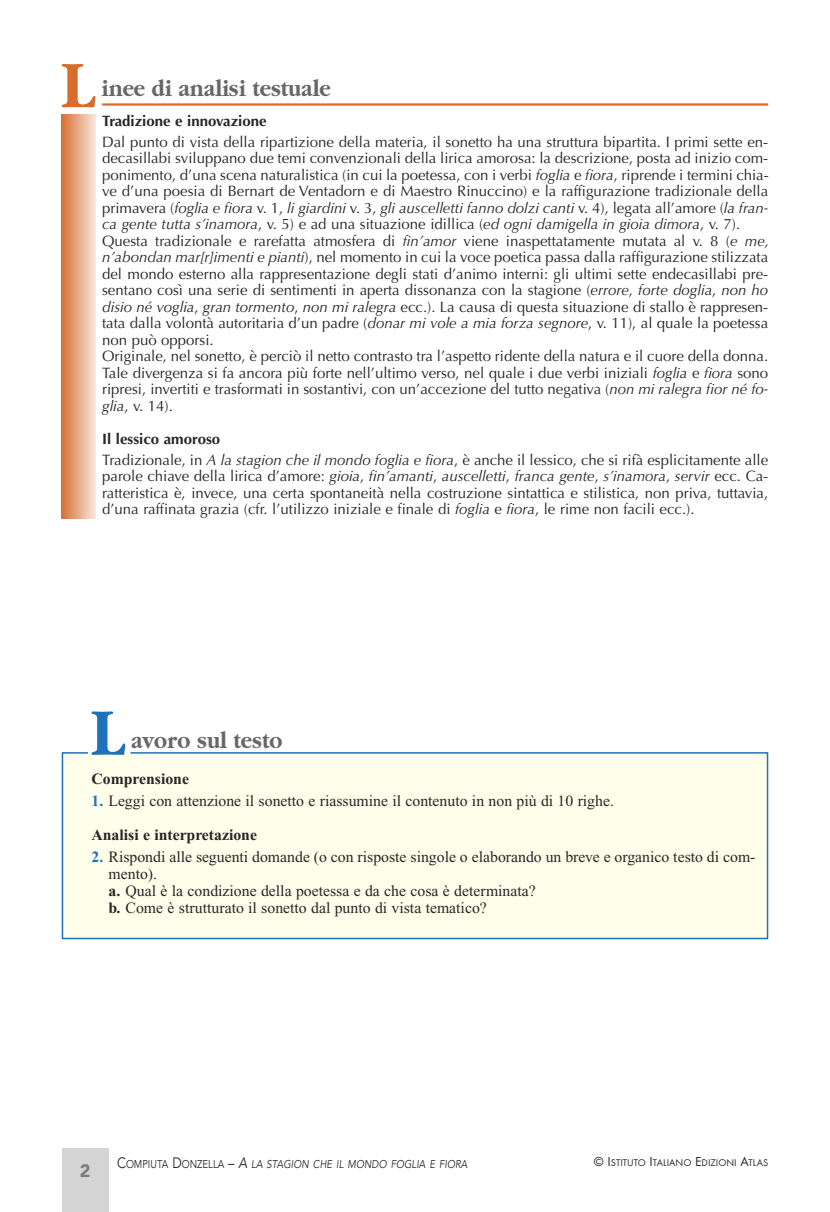
<style>
.page{position:relative;width:830px;height:1212px;background:#fff}
.page>*{position:absolute;margin:0;border:0;box-sizing:border-box;transform-origin:0 0}
.t1{font:700 69.15px "Garamond";color:#d76c2c;scale:.9 1}
.t2{font:700 69.15px "Garamond";color:#1f71b9;scale:.9 1}
.t3{font:700 24px "Garamond";color:#686768;scale:.9 1}
.t4{font:900 18px "Avenir";color:#7d7d7d}
.t5{font:15.75px/17.2px "Times New Roman";color:#272627}
.t6{font:700 15.75px "Times New Roman";color:#272627}
.t7{font:15px/16.5px "Optima";color:#272627}
.t8{font:700 15px "Optima";color:#272627}
.t9{font:italic 11.25px "Avenir";letter-spacing:.005em;color:#272627;scale:.85 1}
.t10{font:10.2px "Futura T";color:#272627}
.s1{font-style:italic}
.s2{font-weight:700}
.s3{font-weight:700;color:#1f71b9}
.s4{font-style:normal;font-size:15px}
.s5{font-style:normal}
.s6{font-size:15px}
.s7{font-size:13.5px}
</style>
<div class="page">
<div style="left:62px;top:1148px;width:46px;height:64px;background:#d4d4d4"></div>
<hr style="left:102px;top:103px;width:665px;height:3px;background:#d76c2c">
<div style="left:62px;top:115px;width:34px;height:404px;background:linear-gradient(to right,#d97235,#f8e4d8)"></div>
<div style="left:61px;top:752px;width:707px;height:188px;background:#fffeea"></div>
<h1 class="t1" style="left:61px;top:43px;width:39px">L</h1>
<h2 class="t3" style="left:101px;top:73px;width:256px">inee di analisi testuale</h2>
<p class="t8" style="left:102px;top:115px;width:166px">Tradizione e innovazione</p>
<p class="t7" style="left:102px;top:135px;width:668px">Dal punto di vista della ripartizione della materia, il sonetto ha una struttura bipartita. I primi sette en&shy;decasillabi sviluppano due temi convenzionali della lirica amorosa: la descrizione, posta ad inizio com&shy;ponimento, d’una scena naturalistica (in cui la poetessa, con i verbi <span class="s1">foglia</span> e <span class="s1">fiora</span>, riprende i termini chia&shy;ve d’una poesia di Bernart de Ventadorn e di Maestro Rinuccino) e la raffigurazione tradizionale della primavera (<span class="s1">foglia e fiora</span> v. 1, <span class="s1">li giardini</span> v. 3, <span class="s1">gli auscelletti fanno dolzi canti</span> v. 4), legata all’amore (<span class="s1">la fran&shy;ca gente tutta s’inamora</span>, v. 5) e ad una situazione idillica (<span class="s1">ed ogni damigella in gioia dimora</span>, v. 7).<br>Questa tradizionale e rarefatta atmosfera di <span class="s1">fin’amor</span> viene inaspettatamente mutata al v. 8 (<span class="s1">e me, n’abondan mar[r]imenti e pianti</span>), nel momento in cui la voce poetica passa dalla raffigurazione stilizzata del mondo esterno alla rappresentazione degli stati d’animo interni: gli ultimi sette endecasillabi pre&shy;sentano così una serie di sentimenti in aperta dissonanza con la stagione (<span class="s1">errore</span>, <span class="s1">forte doglia</span>, <span class="s1">non ho disio né voglia</span>, <span class="s1">gran tormento</span>, <span class="s1">non mi ralegra</span> ecc.). La causa di questa situazione di stallo è rappresen&shy;tata dalla volontà autoritaria d’un padre (<span class="s1">donar mi vole a mia forza segnore</span>, v. 11), al quale la poetessa non può opporsi.<br>Originale, nel sonetto, è perciò il netto contrasto tra l’aspetto ridente della natura e il cuore della donna.<br>Tale divergenza si fa ancora più forte nell’ultimo verso, nel quale i due verbi iniziali <span class="s1">foglia</span> e <span class="s1">fiora</span> sono ripresi, invertiti e trasformati in sostantivi, con un’accezione del tutto negativa (<span class="s1">non mi ralegra fior né fo&shy;glia</span>, v. 14).</p>
<p class="t7" style="left:102px;top:430px;width:667px;line-height:20.7px"><span class="s2">Il lessico amoroso<br></span>Tradizionale, in <span class="s1">A la stagion che il mondo foglia e fiora</span>, è anche il lessico, che si rifà esplicitamente alle</p>
<p class="t7" style="left:102px;top:469px;width:667px;text-align:justify">parole chiave della lirica d’amore: <span class="s1">gioia</span>, <span class="s1">fin’amanti</span>, <span class="s1">auscelletti</span>, <span class="s1">franca gente</span>, <span class="s1">s’inamora</span>, <span class="s1">servir</span> ecc. Ca&shy;ratteristica è, invece, una certa spontaneità nella costruzione sintattica e stilistica, non priva, tuttavia, d’una raffinata grazia (cfr. l’utilizzo iniziale e finale di <span class="s1">foglia</span> e <span class="s1">fiora</span>, le rime non facili ecc.).</p>
<h1 class="t2" style="left:91px;top:690px;width:39px">L</h1>
<h2 class="t3" style="left:131px;top:725px;width:169px">avoro sul testo</h2>
<p class="t6" style="left:91px;top:774px;width:99px">Comprensione</p>
<p class="t5" style="left:91px;top:785px;width:523px;line-height:34.5px"><span class="s3">1.</span> Leggi con attenzione il sonetto e riassumine il contenuto in non più di 10 righe.<br><span class="s2">Analisi e interpretazione</span></p>
<p class="t5" style="left:108px;top:849px;width:648px;text-indent:-17px"><span class="s3">2.</span> Rispondi alle seguenti domande (o con risposte singole o elaborando un breve e organico testo di com&shy;mento).<br><span class="s2">a.</span> Qual è la condizione della poetessa e da che cosa è determinata?<br><span class="s2">b.</span> Come è strutturato il sonetto dal punto di vista tematico?</p>
<p class="t4" style="left:80px;top:1159px;width:12px">2</p>
<p class="t9" style="left:117px;top:1159px;width:413px"><span class="s4">C</span><span class="s5">OMPIUTA</span> <span class="s4">D</span><span class="s5">ONZELLA</span> <span class="s4">–</span> <span class="s6">A</span> LA STAGION CHE IL MONDO FOGLIA E FIORA</p>
<p class="t10" style="left:593px;top:1156px;width:176px"><span class="s7">© I</span>STITUTO <span class="s7">I</span>TALIANO <span class="s7">E</span>DIZIONI <span class="s7">A</span>TLAS</p>
</div>
